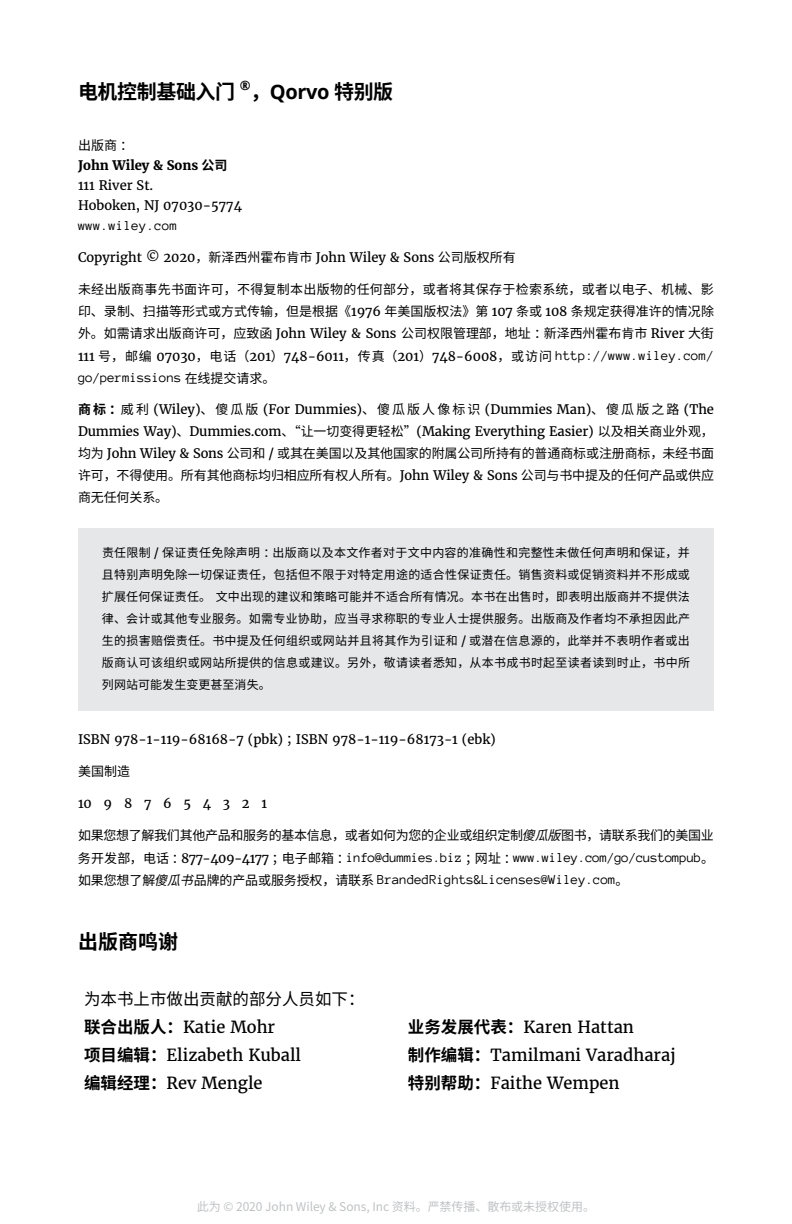
<style>
.page{position:relative;width:792px;height:1224px;background:#fff}
.page>*{position:absolute;margin:0;border:0;box-sizing:border-box;transform-origin:0 0}
.t1{font:700 20px "Noto Sans Hans";letter-spacing:-.02em;color:#000}
.t2{font:700 20px "Open Sans";letter-spacing:-.02em;color:#000}
.t3{font:16.4px/28px "Merriweather";color:#000}
.t4{font:14px/22px "Anonymous Pro";letter-spacing:-.02em;color:#000}
.t5{font:14px "Anonymous Pro";color:#000}
.t6{font:13px/22px "Noto Sans Hans";letter-spacing:-.01em;color:#000;text-align:justify}
.t7{font:13px/20px "Merriweather";color:#000}
.t8{font:700 13px "Open Sans";color:#000}
.t9{font:12px/22px "Noto Sans Hans";letter-spacing:.025em;color:#000;text-align:justify}
.t10{font:12px "Noto Sans CJ Kjp";letter-spacing:-.005em;color:#bfc2c4}
.s1{font-family:"Noto Sans Hans"}
.s2{font-weight:700}
.s3{font-family:"Noto Sans Hans";font-weight:700}
.s4{font-family:"Merriweather"}
.s5{font-family:"Anonymous Pro";font-size:14px}
.s6{font-family:"Noto Sans Hans";font-size:13px}
.s7{font-style:italic}
.s8{font-family:"Merriweather";font-size:13px}
.s9{font-family:"Noto Sans Hans";font-style:italic;font-size:13px}
</style>
<div class="page">
<div style="left:78px;top:528px;width:636px;height:183px;background:#e6e7e8"></div>
<p class="t1" style="left:78px;top:81px;width:159px">电机控制基础入门</p>
<p class="t8" style="left:240px;top:76px;width:12px">®</p>
<p class="t2" style="left:250px;top:78px;width:144px"><span class="s1">，</span>Qorvo <span class="s1">特别版</span></p>
<p class="t7" style="left:78px;top:135px;width:166px"><span class="s1">出版商：<br></span><span class="s2">John Wiley &amp; Sons</span> <span class="s3">公司<br></span>111 River St.<br>Hoboken, NJ 07030-5774</p>
<p class="t5" style="left:78px;top:217px;width:101px">www.wiley.com</p>
<p class="t7" style="left:78px;top:247px;width:439px">Copyright © 2020<span class="s1">，新泽西州霍布肯市</span> John Wiley &amp; Sons <span class="s1">公司版权所有</span></p>
<p class="t6" style="left:78px;top:278px;width:638px">未经出版商事先书面许可，不得复制本出版物的任何部分，或者将其保存于检索系统，或者以电子、机械、影印、录制、扫描等形式或方式传输，但是根据《<span class="s4">1976</span> 年美国版权法》第 <span class="s4">107</span> 条或 <span class="s4">108</span> 条规定获得准许的情况除外。如需请求出版商许可，应致函 <span class="s4">John Wiley &amp; Sons</span> 公司权限管理部，地址：新泽西州霍布肯市 <span class="s4">River</span> 大街<span class="s4">111</span> 号，邮编 <span class="s4">07030</span>，电话（<span class="s4">201</span>）<span class="s4">748-6011</span>，传真（<span class="s4">201</span>）<span class="s4">748-6008</span>，或访问 <span class="s5">http://www.wiley.com/</span></p>
<p class="t4" style="left:78px;top:366px;width:199px">go/permissions <span class="s6">在线提交请求。</span></p>
<p class="t6" style="left:78px;top:399px;width:637px"><span class="s2">商标：</span>威利 <span class="s4">(Wiley)</span>、傻瓜版 <span class="s4">(For Dummies)</span>、傻瓜版人像标识 <span class="s4">(Dummies Man)</span>、傻瓜版之路 <span class="s4">(The Dummies Way)</span>、<span class="s4">Dummies.com</span>、“让一切变得更轻松”<span class="s4">(Making Everything Easier)</span> 以及相关商业外观，均为 <span class="s4">John Wiley &amp; Sons</span> 公司和 <span class="s4">/</span> 或其在美国以及其他国家的附属公司所持有的普通商标或注册商标，未经书面许可，不得使用。所有其他商标均归相应所有权人所有。<span class="s4">John Wiley &amp; Sons</span> 公司与书中提及的任何产品或供应商无任何关系。</p>
<p class="t9" style="left:102px;top:542px;width:590px">责任限制 <span class="s4">/</span> 保证责任免除声明：出版商以及本文作者对于文中内容的准确性和完整性未做任何声明和保证，并且特别声明免除一切保证责任，包括但不限于对特定用途的适合性保证责任。销售资料或促销资料并不形成或扩展任何保证责任。文中出现的建议和策略可能并不适合所有情况。本书在出售时，即表明出版商并不提供法律、会计或其他专业服务。如需专业协助，应当寻求称职的专业人士提供服务。出版商及作者均不承担因此产生的损害赔偿责任。书中提及任何组织或网站并且将其作为引证和 <span class="s4">/</span> 或潜在信息源的，此举并不表明作者或出版商认可该组织或网站所提供的信息或建议。另外，敬请读者悉知，从本书成书时起至读者读到时止，书中所列网站可能发生变更甚至消失。</p>
<p class="t7" style="left:78px;top:729px;width:419px">ISBN 978-1-119-68168-7 (pbk) <span class="s1">；</span>ISBN 978-1-119-68173-1 (ebk)</p>
<p class="t6" style="left:78px;top:761px;width:53px">美国制造</p>
<p class="t7" style="left:78px;top:793px;width:191px">10 9 8 7 6 5 4 3 2 1</p>
<p class="t6" style="left:78px;top:825px;width:637px">如果您想了解我们其他产品和服务的基本信息，或者如何为您的企业或组织定制<span class="s7">傻瓜版</span>图书，请联系我们的美国业</p>
<p class="t4" style="left:78px;top:846px;width:638px"><span class="s6">务开发部，电话：</span><span class="s8">877-409-4177</span> <span class="s6">；电子邮箱：</span>info@dummies.biz <span class="s6">；网址：</span>www.wiley.com/go/custompub<span class="s6">。如果您想了解</span><span class="s9">傻瓜书</span><span class="s6">品牌的产品或服务授权，请联系</span> BrandedRights&amp;Licenses@Wiley.com<span class="s6">。</span></p>
<p class="t1" style="left:78px;top:931px;width:101px">出版商鸣谢</p>
<p class="t3" style="left:84px;top:984px;width:282px"><span class="s1">为本书上市做出贡献的部分人员如下：</span><span class="s3">联合出版人：</span>Katie Mohr<br><span class="s3">项目编辑：</span>Elizabeth Kuball<br><span class="s3">编辑经理：</span>Rev Mengle</p>
<p class="t3" style="left:408px;top:1012px;width:269px"><span class="s3">业务发展代表：</span>Karen Hattan<br><span class="s3">制作编辑：</span>Tamilmani Varadharaj<span class="s3">特别帮助：</span>Faithe Wempen</p>
<p class="t10" style="left:197px;top:1200px;width:400px">此为 © 2020 John Wiley &amp; Sons, Inc 资料。严禁传播、散布或未授权使用。</p>
</div>
